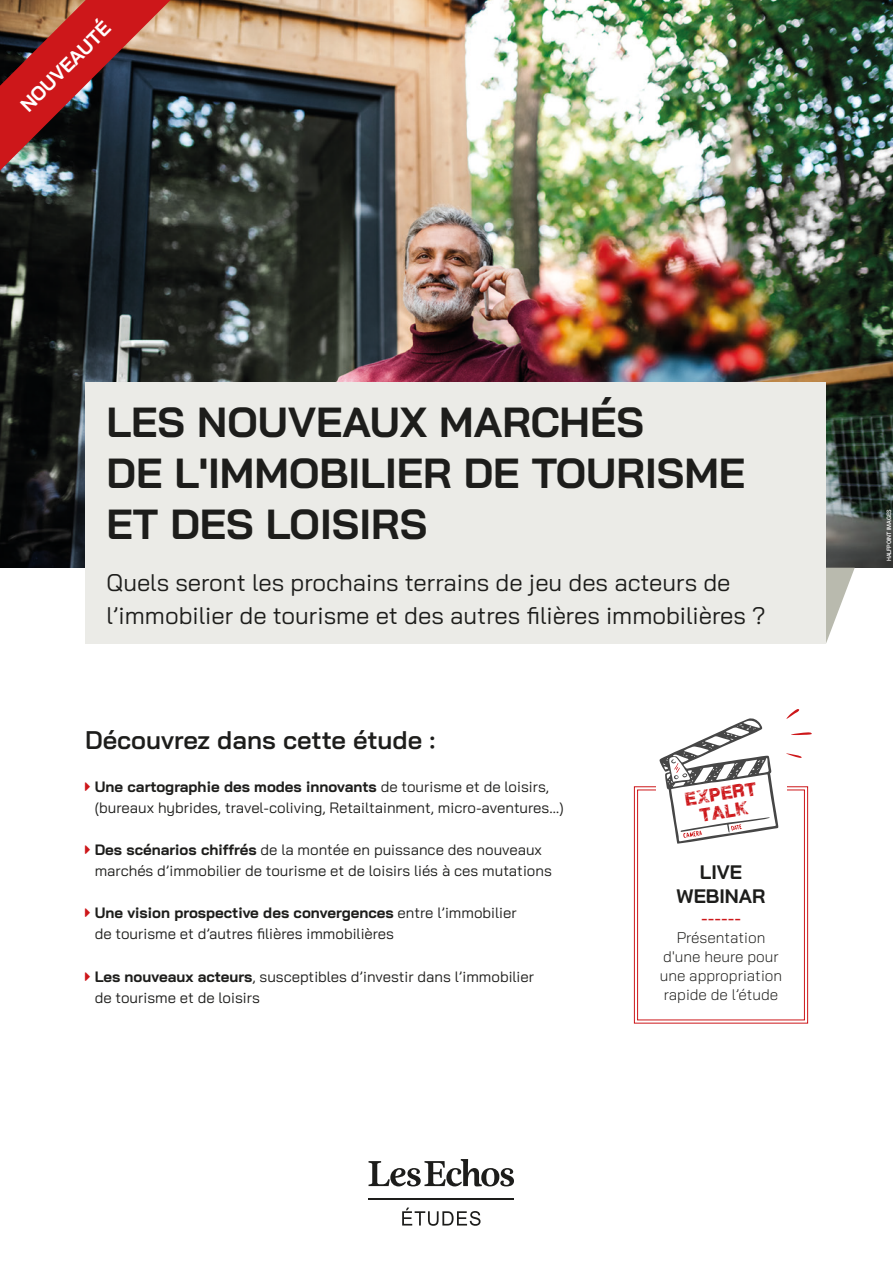
<style>
.page{position:relative;width:893px;height:1263px;background:#fff}
.page>*{position:absolute;margin:0;border:0;box-sizing:border-box;transform-origin:0 0}
.t1{font:700 42px/51px "Bai Jamjuree";color:#1d1d1b}
.t2{font:600 25.5px "Bai Jamjuree";color:#1d1d1b}
.t3{font:24px/33px "Bai Jamjuree";color:#1d1d1b}
.t4{font:700 19.5px/24px "Bai Jamjuree";color:#1d1d1b;text-align:center}
.t5{font:700 19.5px "Bai Jamjuree";color:#fff}
.t6{font:500 17.25px "Bai Jamjuree";color:#cd171a}
.t7{font:300 15.3px/19.2px "Bai Jamjuree";color:#1d1d1b;text-align:center}
.t8{font:15px/21px "Bai Jamjuree";color:#1d1d1b}
.t9{font:15px/18px "Plane Crash";color:#cd171a;text-align:center}
.t10{font:500 6px "Helvetica Neue LT Std";letter-spacing:-.01em;color:#fff;scale:.9 1}
.s1{font-weight:700}
</style>
<div class="page">
<img style="left:0;top:0;width:893px;height:568px">
<hr style="left:369px;top:1198px;width:145px;height:2px;background:#1d1d1b">
<svg style="left:368px;top:1159px;width:146px;height:27px"></svg>
<svg style="left:402px;top:1207px;width:78px;height:19px"></svg>
<svg style="left:0;top:0;width:171px;height:171px;background:#733131"></svg>
<svg style="left:634px;top:709px;width:178px;height:315px"></svg>
<svg style="left:826px;top:568px;width:29px;height:75px"></svg>
<div style="left:85px;top:382px;width:741px;height:262px;background:#ebebe7"></div>
<h3 class="t5" style="left:16px;top:100px;width:120px;rotate:-45deg">NOUVEAUTÉ</h3>
<h1 class="t1" style="left:107px;top:397px;width:640px">LES NOUVEAUX MARCHÉS<br>DE L'IMMOBILIER DE TOURISME<br>ET DES LOISIRS</h1>
<h3 class="t3" style="left:107px;top:565px;width:661px">Quels seront les prochains terrains de jeu des acteurs de l’immobilier de tourisme et des autres filières immobilières ?</h3>
<h2 class="t2" style="left:85px;top:726px;width:352px">Découvrez dans cette étude :</h2>
<p class="t8" style="left:95px;top:776px;width:471px"><span class="s1">Une cartographie des modes innovants</span> de tourisme et de loisirs, (bureaux hybrides, travel-coliving, Retailtainment, micro-aventures…)</p>
<p class="t8" style="left:95px;top:839px;width:459px"><span class="s1">Des scénarios chiffrés</span> de la montée en puissance des nouveaux marchés d’immobilier de tourisme et de loisirs liés à ces mutations</p>
<p class="t8" style="left:95px;top:902px;width:423px"><span class="s1">Une vision prospective des convergences</span> entre l’immobilier de tourisme et d’autres filières immobilières</p>
<p class="t8" style="left:95px;top:966px;width:441px"><span class="s1">Les nouveaux acteurs</span>, susceptibles d’investir dans l’immobilier de tourisme et de loisirs</p>
<p class="t9" style="left:684px;top:792px;width:74px;rotate:-9deg">expert talk</p>
<h3 class="t4" style="left:677px;top:860px;width:90px">LIVE<br>WEBINAR</h3>
<p class="t6" style="left:701px;top:908px;width:41px">------</p>
<p class="t7" style="left:660px;top:928px;width:124px">Présentation d'une heure pour une appropriation rapide de l’étude</p>
<p class="t10" style="left:886px;top:561px;width:59px;rotate:-90deg">HALFPOINT IMAGES</p>
</div>
